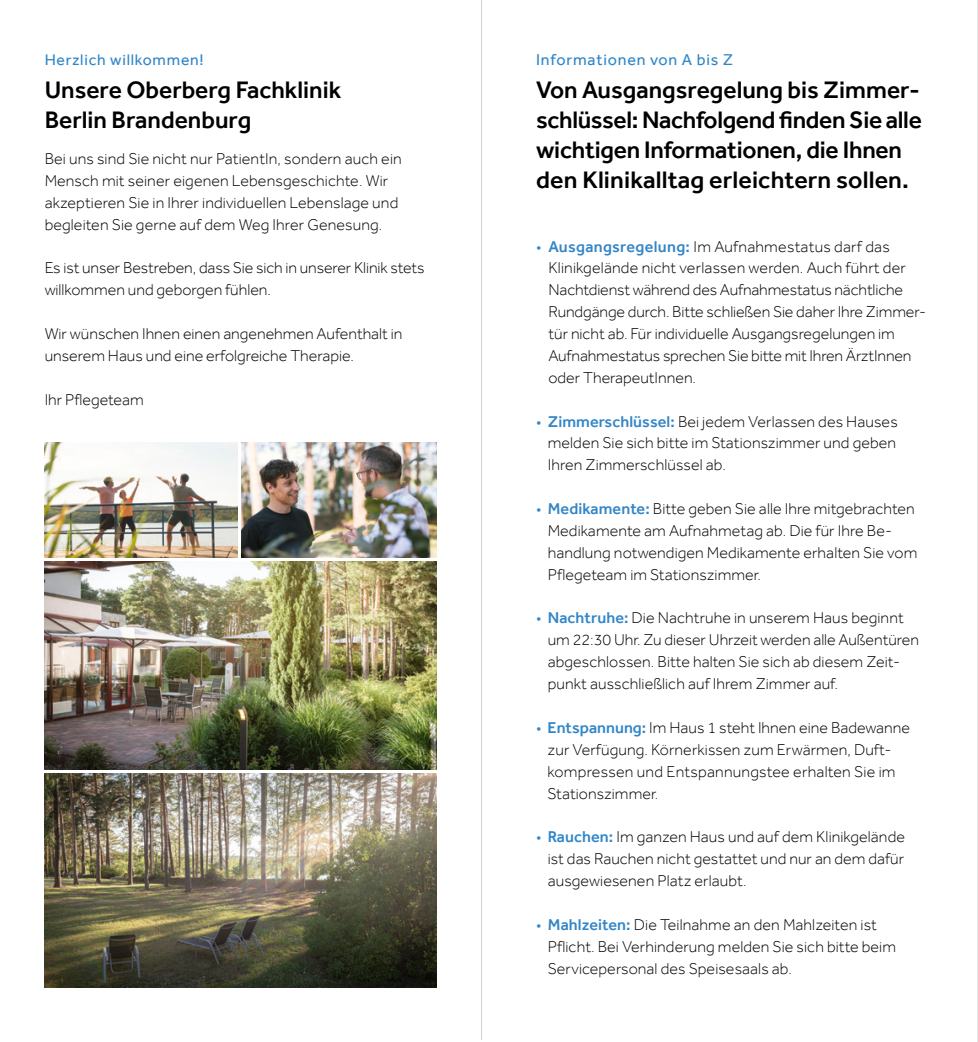
<style>
.page{position:relative;width:978px;height:1042px;background:#fff}
.page>*{position:absolute;margin:0;border:0;box-sizing:border-box;transform-origin:0 0}
.t1{font:500 24.5px/29.8px "Effra";color:#000}
.t2{font:300 16.1px/21.9px "Effra";letter-spacing:.005em;color:#000}
.t3{font:16.1px "Effra";letter-spacing:.05em;color:#3186c7}
.t4{font:15.75px "Effra";letter-spacing:.05em;color:#3186c7}
.s1{color:#3286c7}
.s2{font-weight:500;color:#3286c7}
</style>
<div class="page">
<img style="left:45px;top:442px;width:392px;height:327px">
<hr style="left:238px;top:426px;width:3px;height:147px;background:#fff">
<hr style="left:27px;top:559px;width:425px;height:2px;background:#fff">
<img style="left:45px;top:773px;width:392px;height:214px">
<hr style="left:977px;top:0;width:1px;height:1042px;background:#cfd0d0">
<hr style="left:481px;top:0;width:1px;height:1040px;background:#cfd0d0">
<p class="t4" style="left:45px;top:50px;width:160px">Herzlich willkommen!</p>
<h1 class="t1" style="left:45px;top:75px;width:298px">Unsere Oberberg Fachklinik<br>Berlin Brandenburg</h1>
<p class="t2" style="left:45px;top:147px;width:358px">Bei uns sind Sie nicht nur PatientIn, sondern auch ein Mensch mit seiner eigenen Lebensgeschichte. Wir akzeptieren Sie in Ihrer individuellen Lebenslage und begleiten Sie gerne auf dem Weg Ihrer Genesung.</p>
<p class="t2" style="left:45px;top:257px;width:381px">Es ist unser Bestreben, dass Sie sich in unserer Klinik stets willkommen und geborgen fühlen.</p>
<p class="t2" style="left:45px;top:322px;width:359px">Wir wünschen Ihnen einen angenehmen Aufenthalt in unserem Haus und eine erfolgreiche Therapie.</p>
<p class="t2" style="left:45px;top:388px;width:101px">Ihr Pflegeteam</p>
<p class="t3" style="left:536px;top:50px;width:198px">Informationen von A bis Z</p>
<h1 class="t1" style="left:536px;top:75px;width:387px">Von Ausgangsregelung bis Zimmer&shy;schlüssel: Nachfolgend finden Sie alle wichtigen Informationen, die Ihnen den Klinikalltag erleichtern sollen.</h1>
<p class="t2" style="left:548px;top:235px;width:379px;text-indent:-12px"><span class="s1">•</span> <span class="s2">Ausgangsregelung:</span> Im Aufnahmestatus darf das Klinikgelände nicht verlassen werden. Auch führt der Nachtdienst während des Aufnahmestatus nächtliche Rundgänge durch. Bitte schließen Sie daher Ihre Zimmer&shy;tür nicht ab. Für individuelle Ausgangsregelungen im Aufnahmestatus sprechen Sie bitte mit Ihren ÄrztInnen oder TherapeutInnen.</p>
<p class="t2" style="left:547px;top:410px;width:351px;text-align:justify;text-indent:-12px"><span class="s1">•</span> <span class="s2">Zimmerschlüssel:</span> Bei jedem Verlassen des Hauses melden Sie sich bitte im Stationszimmer und geben Ihren Zimmerschlüssel ab.</p>
<p class="t2" style="left:547px;top:497px;width:371px;text-indent:-12px"><span class="s1">•</span> <span class="s2">Medikamente:</span> Bitte geben Sie alle Ihre mitgebrachten Medikamente am Aufnahmetag ab. Die für Ihre Be&shy;handlung notwendigen Medikamente erhalten Sie vom Pflegeteam im Stationszimmer.</p>
<p class="t2" style="left:547px;top:607px;width:372px;text-indent:-12px"><span class="s1">•</span> <span class="s2">Nachtruhe:</span> Die Nachtruhe in unserem Haus beginnt um 22:30 Uhr. Zu dieser Uhrzeit werden alle Außentüren abgeschlossen. Bitte halten Sie sich ab diesem Zeit&shy;punkt ausschließlich auf Ihrem Zimmer auf.</p>
<p class="t2" style="left:547px;top:716px;width:364px;text-indent:-11px"><span class="s1">•</span> <span class="s2">Entspannung:</span> Im Haus 1 steht Ihnen eine Badewanne zur Verfügung. Körnerkissen zum Erwärmen, Duft&shy;kompressen und Entspannungstee erhalten Sie im Stationszimmer.</p>
<p class="t2" style="left:547px;top:826px;width:359px;text-align:justify;text-indent:-12px"><span class="s1">•</span> <span class="s2">Rauchen:</span> Im ganzen Haus und auf dem Klinikgelände ist das Rauchen nicht gestattet und nur an dem dafür ausgewiesenen Platz erlaubt.</p>
<p class="t2" style="left:547px;top:913px;width:349px;text-indent:-12px"><span class="s1">•</span> <span class="s2">Mahlzeiten:</span> Die Teilnahme an den Mahlzeiten ist<br>Pflicht. Bei Verhinderung melden Sie sich bitte beim<br>Servicepersonal des Speisesaals ab.</p>
</div>
